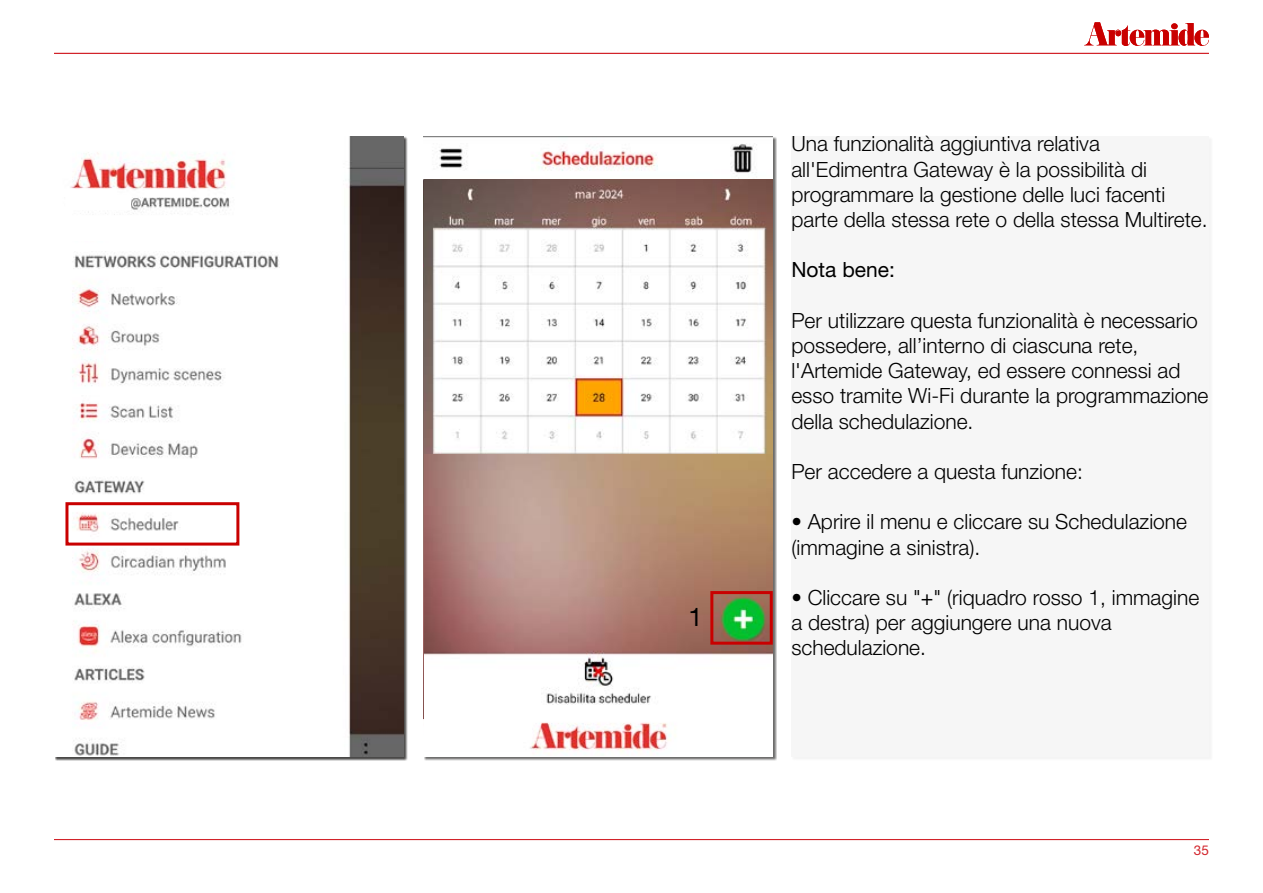
<style>
.page{position:relative;width:1263px;height:893px;background:#fff}
.page>*{position:absolute;margin:0;border:0;box-sizing:border-box;transform-origin:0 0}
.t1{font:25.5px "Helvetica Neue LT Std";color:#000}
.t2{font:300 21px/25.2px "Helvetica Neue LT Std";color:#000}
.t3{font:21px "Helvetica Neue LT Std";color:#000}
.t4{font:13.5px "Helvetica Neue LT Std";color:#d2232a}
.s1{font-weight:400}
</style>
<div class="page">
<hr style="left:54px;top:839px;width:1155px;height:1px;background:#d2232a">
<div style="left:791px;top:136px;width:418px;height:621px;background:#f6f6f6"></div>
<svg style="left:1084px;top:22px;width:125px;height:24px"></svg>
<hr style="left:54px;top:53px;width:1155px;height:1px;background:#d2232a">
<img style="left:424px;top:179px;width:349px;height:275px">
<img style="left:424px;top:454px;width:349px;height:300px">
<svg style="left:424px;top:136px;width:349px;height:43px"></svg>
<svg style="left:70px;top:136px;width:334px;height:621px"></svg>
<div style="left:65px;top:502px;width:174px;height:44px;border:3px solid #c90000"></div>
<div style="left:710px;top:591px;width:63px;height:54px;border:3px solid #c90000"></div>
<div style="left:70px;top:218px;width:138px;height:23px;background:#fff"></div>
<p class="t1" style="left:688px;top:601px;width:16px">1</p>
<p class="t2" style="left:791px;top:131px;width:418px">Una funzionalità aggiuntiva relativa all'Edimentra Gateway è la possibilità di programmare la gestione delle luci facenti parte della stessa rete o della stessa Multirete.</p>
<p class="t3" style="left:791px;top:257px;width:105px">Nota bene:</p>
<p class="t2" style="left:791px;top:307px;width:419px">Per utilizzare questa funzionalità è necessario possedere, all’interno di ciascuna rete, l'Artemide Gateway, ed essere connessi ad esso tramite Wi-Fi durante la programmazione della schedulazione.</p>
<p class="t2" style="left:791px;top:458px;width:293px">Per accedere a questa funzione:</p>
<p class="t2" style="left:791px;top:509px;width:397px">• Aprire il menu e cliccare su Schedulazione (immagine a sinistra).</p>
<p class="t2" style="left:791px;top:584px;width:409px">• Cliccare su "<span class="s1">+</span>" (riquadro rosso 1, immagine a destra) per aggiungere una nuova schedulazione.</p>
<p class="t4" style="left:1194px;top:842px;width:17px">35</p>
</div>
